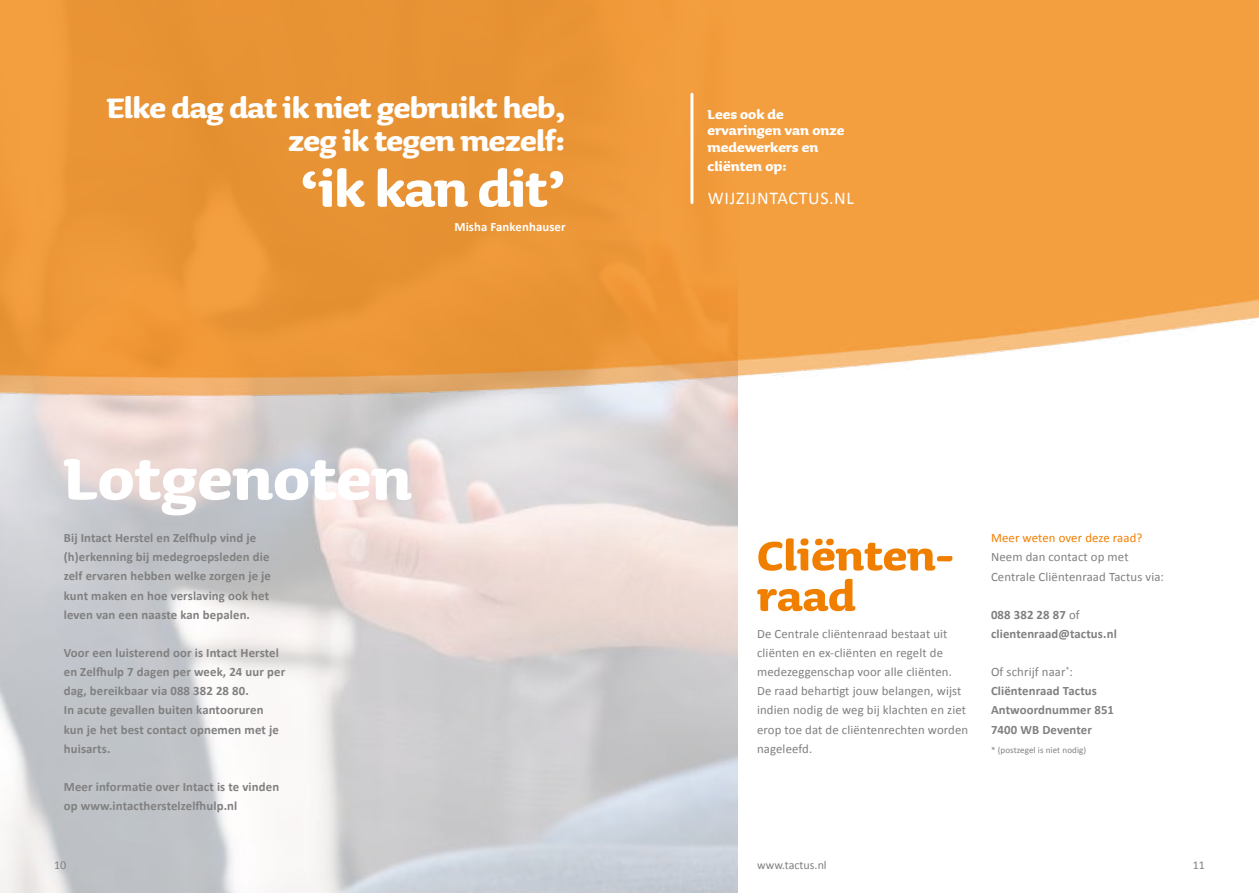
<style>
.page{position:relative;width:1259px;height:893px;background:#fff}
.page>*{position:absolute;margin:0;border:0;box-sizing:border-box;transform-origin:0 0}
.t1{font:700 75px "Sauna";color:#fff}
.t2{font:700 63px "Sauna";letter-spacing:-.02em;color:#fff}
.t3{font:700 52.5px/40.5px "Sauna";color:#f07f00}
.t4{font:700 36px/33px "Sauna";letter-spacing:-.02em;color:#fff;text-align:right}
.t5{font:18px "Calibri";letter-spacing:.04em;color:#fff}
.t6{font:700 16.5px/16.5px "Sauna";color:#fff}
.t7{font:700 12.75px/19.2px "Calibri";letter-spacing:.01em;color:#818080}
.t8{font:12.75px/19.2px "Calibri";letter-spacing:.01em;color:#818080}
.t9{font:12.75px "Calibri";letter-spacing:.01em;color:#f07f00}
.t10{font:700 12.75px "Calibri";letter-spacing:.01em;color:#fff}
.t11{font:12px "Calibri";color:#818080}
.t12{font:9px "Calibri";letter-spacing:.01em;color:#818080}
.s1{font-weight:400}
</style>
<div class="page">
<img style="left:0;top:0;width:1259px;height:415px">
<hr style="left:690px;top:94px;width:3px;height:109px;background:#fff">
<h3 class="t4" style="left:106px;top:91px;width:461px">Elke dag dat ik niet gebruikt heb, zeg ik tegen mezelf:</h3>
<h2 class="t2" style="left:300px;top:155px;width:267px">‘ik kan dit’</h2>
<p class="t10" style="left:454px;top:218px;width:113px">Misha Fankenhauser</p>
<h1 class="t1" style="left:63px;top:439px;width:350px">Lotgenoten</h1>
<p class="t7" style="left:64px;top:528px;width:209px">Bij Intact Herstel en Zelfhulp vind je (h)erkenning bij medegroepsleden die zelf ervaren hebben welke zorgen je je kunt maken en hoe verslaving ook het leven van een naaste kan bepalen.</p>
<p class="t7" style="left:64px;top:643px;width:223px">Voor een luisterend oor is Intact Herstel en Zelfhulp 7 dagen per week, 24 uur per dag, bereikbaar via 088 382 28 80.<br>In acute gevallen buiten kantooruren kun je het best contact opnemen met je huisarts.</p>
<p class="t7" style="left:64px;top:777px;width:217px">Meer informatie over Intact is te vinden op www.intactherstelzelfhulp.nl</p>
<p class="t6" style="left:707px;top:106px;width:139px">Lees ook de ervaringen van onze medewerkers en</p>
<p class="t6" style="left:707px;top:158px;width:81px">cliënten op:</p>
<h3 class="t5" style="left:708px;top:186px;width:148px">WIJZIJNTACTUS.NL</h3>
<h3 class="t3" style="left:757px;top:535px;width:198px">Cliënten&shy;raad</h3>
<p class="t8" style="left:757px;top:624px;width:213px">De Centrale cliëntenraad bestaat uit cliënten en ex-cliënten en regelt de medezeggenschap voor alle cliënten.<br>De raad behartigt jouw belangen, wijst indien nodig de weg bij klachten en ziet erop toe dat de cliëntenrechten worden nageleefd.</p>
<p class="t9" style="left:991px;top:530px;width:153px">Meer weten over deze raad?</p>
<p class="t8" style="left:991px;top:548px;width:174px">Neem dan contact op met<br>Centrale Cliëntenraad Tactus via:</p>
<p class="t7" style="left:991px;top:605px;width:127px">088 382 28 87 <span class="s1">of </span>clientenraad@tactus.nl</p>
<p class="t7" style="left:991px;top:662px;width:125px"><span class="s1">Of schrijf naar</span><sup>*</sup><span class="s1">:<br></span>Cliëntenraad Tactus<br>Antwoordnummer 851<br>7400 WB Deventer</p>
<p class="t12" style="left:991px;top:744px;width:97px">* (postzegel is niet nodig)</p>
<p class="t11" style="left:54px;top:858px;width:14px">10</p>
<p class="t11" style="left:757px;top:858px;width:71px">www.tactus.nl</p>
<p class="t11" style="left:1192px;top:858px;width:14px">11</p>
</div>
